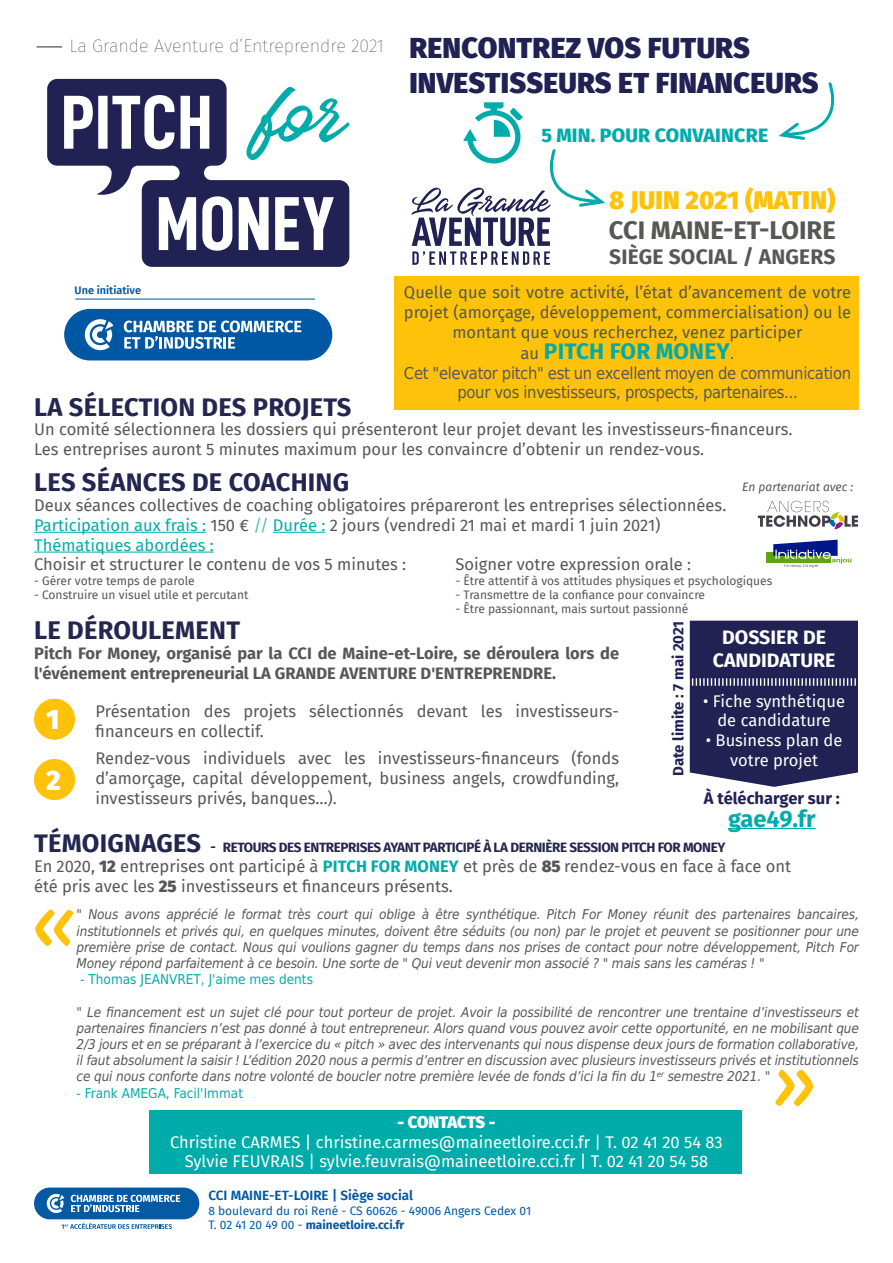
<style>
.page{position:relative;width:893px;height:1263px;background:#fff}
.page>*{position:absolute;margin:0;border:0;box-sizing:border-box;transform-origin:0 0}
.t1{font:700 82.35px "Cardenio Modern";color:#fdc209}
.t2{font:900 28.5px/34.2px "Fira Sans";letter-spacing:.01em;color:#212154}
.t3{font:900 27.6px "Fira Sans";color:#fff}
.t4{font:700 25.5px "Fira Sans";letter-spacing:.01em;color:#242650}
.t5{font:700 25.5px "Fira Sans";color:#575756}
.t6{font:800 25.5px "Fira Sans";letter-spacing:.01em;color:#fdc209}
.t7{font:700 23.55px "Fira Sans";color:#00aca9}
.t8{font:700 22.5px "Fira Sans";letter-spacing:.01em;color:#00aca9}
.t9{font:700 21px "Fira Sans";letter-spacing:.01em;color:#575756}
.t10{font:700 19.5px/23.4px "Fira Sans";color:#fff;text-align:center}
.t11{font:800 19.5px "Fira Sans";letter-spacing:.01em;color:#00aca9}
.t12{font:100 18px "Fira Sans";color:#242650}
.t13{font:16.5px/19.8px "Fira Sans";color:#575756}
.t14{font:16.5px/19.8px "Fira Sans";color:#fff;text-align:center}
.t15{font:700 16.5px/19.8px "Fira Sans";color:#575756}
.t16{font:16.5px/19.8px "DejaVu Sans Condensed";letter-spacing:-.02em;color:#575756;text-align:center}
.t17{font:700 16.5px "Fira Sans";color:#212154}
.t18{font:900 16.5px "Fira Sans";letter-spacing:-.01em;color:#fff}
.t19{font:700 15px "Fira Sans";color:#212154}
.t20{font:italic 13.5px/16.2px "DejaVu Sans Condensed";letter-spacing:-.01em;color:#575756;text-align:justify}
.t21{font:700 13.5px "Fira Sans";letter-spacing:-.03em;color:#242650}
.t22{font:13.5px "DejaVu Sans Condensed";color:#00aca9}
.t23{font:600 13.5px "Fira Sans";color:#0058a5}
.t24{font:12px "Fira Sans";color:#575756}
.t25{font:12px/14.4px "Fira Sans";color:#0058a5}
.t26{font:italic 12px "Fira Sans";color:#575756}
.t27{font:600 10.95px "Fira Sans";color:#0058a5}
.s1{font-weight:400;font-size:16.5px;color:#575756}
.s2{font-family:"DejaVu Sans Condensed";font-weight:400;font-size:16.5px;color:#575756}
.s3{color:#00aca9}
.s4{color:#55bdba}
.s5{font-size:25.5px}
.s6{font-weight:900}
.s7{font-weight:700;color:#00aca9}
.s8{font-weight:700}
</style>
<div class="page">
<svg style="left:778px;top:82px;width:57px;height:58px"></svg>
<div style="left:395px;top:276px;width:464px;height:134px;background:#fdc209"></div>
<svg style="left:689px;top:621px;width:169px;height:166px;background:#2f2f5f"></svg>
<hr style="left:728px;top:828px;width:88px;height:1px;background:#00aca9">
<hr style="left:34px;top:532px;width:172px;height:1px;background:#00aca9">
<hr style="left:273px;top:532px;width:52px;height:1px;background:#00aca9">
<hr style="left:34px;top:552px;width:180px;height:1px;background:#00aca9">
<div style="left:34px;top:699px;width:41px;height:41px;background:#fdc209;border-radius:50%"></div>
<div style="left:34px;top:759px;width:41px;height:41px;background:#fdc209;border-radius:50%"></div>
<div style="left:150px;top:1110px;width:592px;height:64px;background:#00aca9"></div>
<svg style="left:758px;top:501px;width:100px;height:67px"></svg>
<svg style="left:47px;top:79px;width:302px;height:188px"></svg>
<svg style="left:246px;top:87px;width:103px;height:73px"></svg>
<hr style="left:75px;top:299px;width:240px;height:1px;background:#0058a5">
<div style="left:64px;top:309px;width:268px;height:51px;background:#0058a5;border-radius:26px"></div>
<svg style="left:85px;top:319px;width:28px;height:31px"></svg>
<svg style="left:124px;top:321px;width:177px;height:28px"></svg>
<svg style="left:37px;top:47px;width:25px;height:1px"></svg>
<svg style="left:61px;top:1222px;width:111px;height:7px"></svg>
<div style="left:34px;top:1187px;width:165px;height:32px;background:#065aa4;border-radius:16px"></div>
<svg style="left:47px;top:1194px;width:17px;height:19px"></svg>
<svg style="left:71px;top:1195px;width:109px;height:17px"></svg>
<svg style="left:412px;top:102px;width:194px;height:163px"></svg>
<h3 class="t12" style="left:69px;top:33px;width:316px">La Grande Aventure d’Entreprendre 2021</h3>
<h2 class="t2" style="left:409px;top:29px;width:411px">RENCONTREZ VOS FUTURS<br>INVESTISSEURS ET FINANCEURS</h2>
<h3 class="t11" style="left:541px;top:118px;width:228px">5 MIN. POUR CONVAINCRE</h3>
<h3 class="t6" style="left:609px;top:177px;width:228px">8 JUIN 2021 (MATIN)</h3>
<h3 class="t5" style="left:609px;top:208px;width:228px">CCI MAINE-ET-LOIRE</h3>
<h3 class="t9" style="left:609px;top:239px;width:228px">SIÈGE SOCIAL / ANGERS</h3>
<p class="t27" style="left:75px;top:281px;width:68px">Une initiative</p>
<p class="t13" style="left:404px;top:282px;width:449px;text-align:center">Quelle que soit votre activité, l’état d’avancement de votre projet (amorçage, développement, commercialisation) ou le montant que vous recherchez, venez participer</p>
<h3 class="t8" style="left:521px;top:332px;width:215px"><span class="s1">au</span> PITCH FOR MONEY<span class="s2">.</span></h3>
<p class="t16" style="left:404px;top:362px;width:449px">Cet "elevator pitch" est un excellent moyen de communication pour vos investisseurs, prospects, partenaires...</p>
<h3 class="t4" style="left:34px;top:385px;width:319px">LA SÉLECTION DES PROJETS</h3>
<p class="t13" style="left:34px;top:419px;width:760px">Un comité sélectionnera les dossiers qui présenteront leur projet devant les investisseurs-financeurs.<br>Les entreprises auront 5 minutes maximum pour les convaincre d’obtenir un rendez-vous.</p>
<h3 class="t4" style="left:34px;top:461px;width:316px">LES SÉANCES DE COACHING</h3>
<p class="t26" style="left:742px;top:478px;width:113px">En partenariat avec :</p>
<p class="t13" style="left:34px;top:495px;width:694px">Deux séances collectives de coaching obligatoires prépareront les entreprises sélectionnées.<br><span class="s3">Participation aux frais :</span> 150 € <span class="s4">//</span> <span class="s3">Durée :</span> 2 jours (vendredi 21 mai et mardi 1 juin 2021)<br><span class="s3">Thématiques abordées :</span></p>
<p class="t13" style="left:34px;top:554px;width:373px">Choisir et structurer le contenu de vos 5 minutes :</p>
<p class="t24" style="left:34px;top:571px;width:162px">- Gérer votre temps de parole</p>
<p class="t24" style="left:34px;top:586px;width:216px">- Construire un visuel utile et percutant</p>
<p class="t13" style="left:456px;top:554px;width:237px">Soigner votre expression orale :</p>
<p class="t24" style="left:456px;top:571px;width:318px">- Être attentif à vos attitudes physiques et psychologiques</p>
<p class="t24" style="left:456px;top:586px;width:251px">- Transmettre de la confiance pour convaincre</p>
<p class="t24" style="left:456px;top:600px;width:234px">- Être passionnant, mais surtout passionné</p>
<h3 class="t4" style="left:34px;top:609px;width:207px">LE DÉROULEMENT</h3>
<p class="t15" style="left:34px;top:642px;width:586px">Pitch For Money, organisé par la CCI de Maine-et-Loire, se déroulera lors de l'événement entrepreneurial LA GRANDE AVENTURE D'ENTREPRENDRE.</p>
<p class="t19" style="left:665px;top:776px;width:157px;rotate:-90deg">Date limite : 7 mai 2021</p>
<h3 class="t10" style="left:713px;top:624px;width:124px">DOSSIER DE<br>CANDIDATURE</h3>
<p class="t14" style="left:703px;top:690px;width:143px">• Fiche synthétique de candidature</p>
<p class="t14" style="left:706px;top:730px;width:138px">• Business plan de votre projet</p>
<h3 class="t3" style="left:46px;top:695px;width:15px">1</h3>
<p class="t13" style="left:96px;top:701px;width:525px">Présentation des projets sélectionnés devant les investisseurs&shy;financeurs en collectif.</p>
<h3 class="t3" style="left:46px;top:755px;width:16px">2</h3>
<p class="t13" style="left:95px;top:748px;width:525px;text-align:justify">Rendez-vous individuels avec les investisseurs-financeurs (fonds d’amorçage, capital développement, business angels, crowdfunding, investisseurs privés, banques…).</p>
<p class="t17" style="left:704px;top:784px;width:137px">À télécharger sur :</p>
<h3 class="t7" style="left:728px;top:799px;width:89px">gae49.fr</h3>
<p class="t21" style="left:34px;top:836px;width:693px"><span class="s5">TÉMOIGNAGES</span> - RETOURS DES ENTREPRISES AYANT PARTICIPÉ À LA DERNIÈRE SESSION PITCH FOR MONEY</p>
<p class="t13" style="left:34px;top:856px;width:758px">En 2020, <span class="s6">12</span> entreprises ont participé à <span class="s7">PITCH FOR MONEY</span> et près de <span class="s6">85</span> rendez-vous en face à face ont été pris avec les <span class="s6">25</span> investisseurs et financeurs présents.</p>
<p class="t20" style="left:77px;top:906px;width:784px">" Nous avons apprécié le format très court qui oblige à être synthétique. Pitch For Money réunit des partenaires bancaires, institutionnels et privés qui, en quelques minutes, doivent être séduits (ou non) par le projet et peuvent se positionner pour une première prise de contact. Nous qui voulions gagner du temps dans nos prises de contact pour notre développement, Pitch For Money répond parfaitement à ce besoin. Une sorte de " Qui veut devenir mon associé ? " mais sans les caméras ! "</p>
<p class="t22" style="left:80px;top:968px;width:234px">- Thomas JEANVRET, J'aime mes dents</p>
<p class="t20" style="left:77px;top:1004px;width:784px">" Le financement est un sujet clé pour tout porteur de projet. Avoir la possibilité de rencontrer une trentaine d’investisseurs et partenaires financiers n’est pas donné à tout entrepreneur. Alors quand vous pouvez avoir cette opportunité, en ne mobilisant que 2/3 jours et en se préparant à l’exercice du « pitch » avec des intervenants qui nous dispense deux jours de formation collaborative, il faut absolument la saisir ! L’édition 2020 nous a permis d’entrer en discussion avec plusieurs investisseurs privés et institutionnels ce qui nous conforte dans notre volonté de boucler notre première levée de fonds d’ici la fin du 1<sup>er</sup> semestre 2021. "</p>
<p class="t22" style="left:77px;top:1082px;width:168px">- Frank AMEGA, Facil'Immat</p>
<h1 class="t1" style="left:32px;top:865px;width:46px">«</h1>
<h1 class="t1" style="left:816px;top:1151px;width:46px;rotate:-180deg">«</h1>
<p class="t18" style="left:397px;top:1107px;width:100px">- CONTACTS -</p>
<p class="t14" style="left:170px;top:1131px;width:554px">Christine CARMES | christine.carmes@maineetloire.cci.fr | T. 02 41 20 54 83<br>Sylvie FEUVRAIS | sylvie.feuvrais@maineetloire.cci.fr | T. 02 41 20 54 58</p>
<p class="t23" style="left:208px;top:1184px;width:206px">CCI MAINE-ET-LOIRE | Siège social</p>
<p class="t25" style="left:208px;top:1203px;width:324px">8 boulevard du roi René - CS 60626 - 49006 Angers Cedex 01<br>T. 02 41 20 49 00 - <span class="s8">maineetloire.cci.fr</span></p>
</div>
